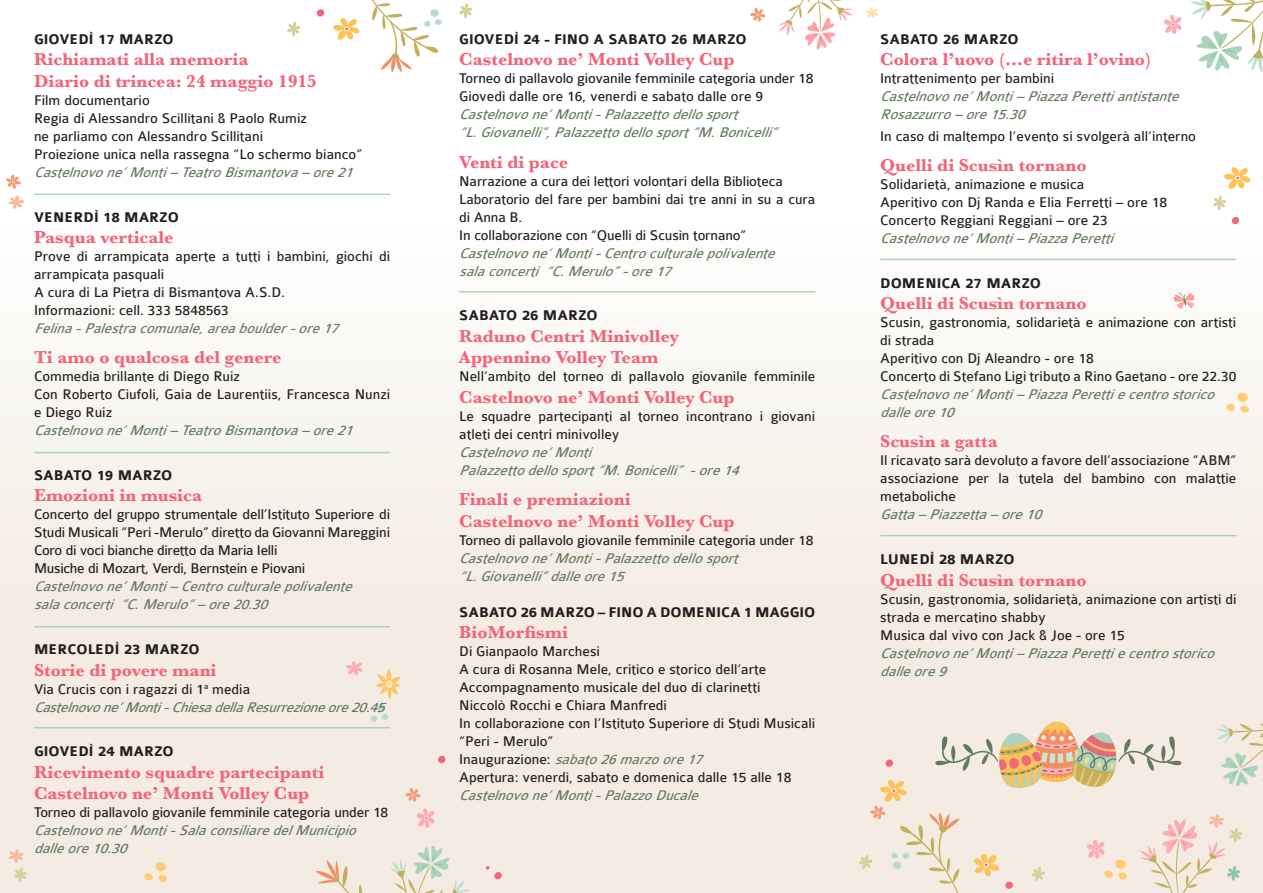
<style>
.page{position:relative;width:1263px;height:893px;background:#fff}
.page>*{position:absolute;margin:0;border:0;box-sizing:border-box;transform-origin:0 0}
.t1{font:700 18px "Baskerville";color:#f1677a}
.t2{font:15px/18px "Colaborate";color:#231f20}
.dove_e_quando{font:italic 15px/18px "Colaborate";color:#637a5e}
.t3{font:700 15px "Colaborate";color:#231f20}
.t4{font:15px "Colaborate";letter-spacing:-.02em;color:#231f20}
.s1{font-style:normal;color:#231f20}
</style>
<div class="page">
<div style="left:0;top:0;width:1263px;height:893px;background:linear-gradient(to bottom,#fff,#f1e7dc)"></div>
<svg style="left:438px;top:756px;width:8px;height:7px"></svg>
<svg style="left:317px;top:9px;width:7px;height:8px"></svg>
<svg style="left:1232px;top:217px;width:7px;height:7px"></svg>
<svg style="left:486px;top:866px;width:16px;height:13px"></svg>
<svg style="left:346px;top:661px;width:55px;height:62px;background:#f3e6d6"></svg>
<svg style="left:866px;top:8px;width:12px;height:10px"></svg>
<svg style="left:8px;top:196px;width:16px;height:13px"></svg>
<svg style="left:315px;top:845px;width:155px;height:48px;background:#ebe5d7"></svg>
<svg style="left:1190px;top:0;width:73px;height:73px"></svg>
<svg style="left:8px;top:849px;width:19px;height:33px"></svg>
<svg style="left:287px;top:21px;width:13px;height:15px"></svg>
<svg style="left:459px;top:3px;width:13px;height:15px"></svg>
<svg style="left:333px;top:0;width:109px;height:73px"></svg>
<svg style="left:1213px;top:167px;width:37px;height:43px"></svg>
<svg style="left:405px;top:788px;width:16px;height:14px"></svg>
<svg style="left:750px;top:8px;width:16px;height:14px"></svg>
<svg style="left:6px;top:175px;width:15px;height:14px"></svg>
<svg style="left:142px;top:862px;width:25px;height:21px"></svg>
<svg style="left:1224px;top:393px;width:25px;height:20px"></svg>
<svg style="left:417px;top:808px;width:18px;height:21px"></svg>
<svg style="left:1164px;top:15px;width:17px;height:20px"></svg>
<svg style="left:1173px;top:292px;width:22px;height:17px"></svg>
<svg style="left:859px;top:722px;width:404px;height:171px;background:#eee2d3"></svg>
<svg style="left:778px;top:0;width:74px;height:50px"></svg>
<hr style="left:34px;top:194px;width:356px;height:1px;background:#abd4bd">
<hr style="left:34px;top:452px;width:356px;height:1px;background:#abd4bd">
<hr style="left:34px;top:626px;width:356px;height:1px;background:#abd4bd">
<hr style="left:34px;top:727px;width:356px;height:1px;background:#abd4bd">
<hr style="left:459px;top:291px;width:356px;height:2px;background:#abd4bd">
<hr style="left:880px;top:259px;width:356px;height:1px;background:#abd4bd">
<hr style="left:880px;top:535px;width:356px;height:1px;background:#abd4bd">
<p class="t3" style="left:34px;top:31px;width:141px">GIOVEDÌ 17 MARZO</p>
<p class="t1" style="left:34px;top:47px;width:216px">Richiamati alla memoria</p>
<p class="t1" style="left:34px;top:69px;width:284px">Diario di trincea: 24 maggio 1915</p>
<p class="t2" style="left:34px;top:92px;width:117px">Film documentario</p>
<p class="t2" style="left:34px;top:110px;width:274px">Regia di Alessandro Scillitani &amp; Paolo Rumiz</p>
<p class="t2" style="left:34px;top:128px;width:231px">ne parliamo con Alessandro Scillitani</p>
<p class="t2" style="left:34px;top:146px;width:330px">Proiezione unica nella rassegna “Lo schermo bianco”</p>
<p class="dove_e_quando" style="left:34px;top:164px;width:326px">Castelnovone’Monti–TeatroBismantova–ore21</p>
<p class="t3" style="left:34px;top:209px;width:146px">VENERDÌ 18 MARZO</p>
<p class="t1" style="left:34px;top:225px;width:141px">Pasqua verticale</p>
<p class="t2" style="left:34px;top:248px;width:358px">Prove di arrampicata aperte a tutti i bambini, giochi di arrampicata pasquali</p>
<p class="t2" style="left:34px;top:284px;width:253px">A cura di La Pietra di Bismantova A.S.D.</p>
<p class="t2" style="left:34px;top:302px;width:196px">Informazioni: cell. 333 5848563</p>
<p class="dove_e_quando" style="left:34px;top:320px;width:311px">Felina-Palestracomunale,areaboulder-ore17</p>
<p class="t1" style="left:34px;top:345px;width:249px">Ti amo o qualcosa del genere</p>
<p class="t2" style="left:34px;top:368px;width:207px">Commedia brillante di Diego Ruiz</p>
<p class="t2" style="left:34px;top:386px;width:358px">Con Roberto Ciufoli, Gaia de Laurentiis, Francesca Nunzi e Diego Ruiz</p>
<p class="dove_e_quando" style="left:34px;top:422px;width:326px">Castelnovone’Monti–TeatroBismantova–ore21</p>
<p class="t3" style="left:34px;top:467px;width:140px">SABATO 19 MARZO</p>
<p class="t1" style="left:34px;top:483px;width:170px">Emozioni in musica</p>
<p class="t2" style="left:34px;top:506px;width:358px;text-align:justify">Concerto del gruppo strumentale dell’Istituto Superiore di Studi Musicali “Peri -Merulo” diretto da Giovanni Mareggini Coro di voci bianche diretto da Maria Ielli</p>
<p class="t4" style="left:34px;top:561px;width:273px">Musiche di Mozart, Verdi, Bernstein e Piovani</p>
<p class="dove_e_quando" style="left:34px;top:578px;width:325px">Castelnovone’Monti–Centroculturalepolivalente salaconcerti ”C.Merulo”–ore20.30</p>
<p class="t3" style="left:34px;top:641px;width:167px">MERCOLEDÌ 23 MARZO</p>
<p class="t1" style="left:34px;top:657px;width:184px">Storie di povere mani</p>
<p class="t2" style="left:34px;top:680px;width:218px">Via Crucis con i ragazzi di 1<sup>a</sup> media</p>
<p class="dove_e_quando" style="left:34px;top:698px;width:358px">Castelnovone’Monti-ChiesadellaResurrezioneore20.45</p>
<p class="t3" style="left:34px;top:743px;width:141px">GIOVEDÌ 24 MARZO</p>
<p class="t1" style="left:34px;top:759px;width:292px">Ricevimento squadre partecipanti</p>
<p class="t1" style="left:34px;top:781px;width:277px">Castelnovo ne’ Monti Volley Cup</p>
<p class="t2" style="left:34px;top:804px;width:356px">Torneo di pallavolo giovanile femminile categoria under 18</p>
<p class="dove_e_quando" style="left:34px;top:822px;width:329px">Castelnovone’Monti-SalaconsiliaredelMunicipio</p>
<p class="dove_e_quando" style="left:34px;top:840px;width:100px">dalleore10.30</p>
<p class="t3" style="left:459px;top:31px;width:289px">GIOVEDÌ 24 - FINO A SABATO 26 MARZO</p>
<p class="t1" style="left:459px;top:47px;width:277px">Castelnovo ne’ Monti Volley Cup</p>
<p class="t2" style="left:459px;top:70px;width:356px">Torneo di pallavolo giovanile femminile categoria under 18</p>
<p class="t2" style="left:459px;top:88px;width:305px">Giovedì dalle ore 16, venerdì e sabato dalle ore 9</p>
<p class="dove_e_quando" style="left:459px;top:106px;width:325px">Castelnovone’Monti-Palazzettodellosport “L.Giovanelli”,Palazzettodellosport“M.Bonicelli”</p>
<p class="t1" style="left:459px;top:149px;width:111px">Venti di pace</p>
<p class="t2" style="left:459px;top:172px;width:325px">Narrazione a cura dei lettori volontari della Biblioteca</p>
<p class="t2" style="left:459px;top:190px;width:358px">Laboratorio del fare per bambini dai tre anni in su a cura di Anna B.</p>
<p class="t2" style="left:459px;top:226px;width:288px">In collaborazione con “Quelli di Scusìn tornano”</p>
<p class="dove_e_quando" style="left:459px;top:244px;width:322px">Castelnovone’Monti-Centroculturalepolivalente salaconcerti “C.Merulo”-ore17</p>
<p class="t3" style="left:459px;top:308px;width:140px">SABATO 26 MARZO</p>
<p class="t1" style="left:459px;top:323px;width:221px">Raduno Centri Minivolley</p>
<p class="t1" style="left:459px;top:345px;width:201px">Appennino Volley Team</p>
<p class="t2" style="left:459px;top:368px;width:358px">Nell’ambito del torneo di pallavolo giovanile femminile</p>
<p class="t1" style="left:459px;top:384px;width:277px">Castelnovo ne’ Monti Volley Cup</p>
<p class="t2" style="left:459px;top:407px;width:358px">Le squadre partecipanti al torneo incontrano i giovani atleti dei centri minivolley</p>
<p class="dove_e_quando" style="left:459px;top:443px;width:286px">Castelnovone’Monti<br>Palazzettodellosport“M.Bonicelli” -ore14</p>
<p class="t1" style="left:459px;top:487px;width:173px">Finali e premiazioni</p>
<p class="t1" style="left:459px;top:508px;width:277px">Castelnovo ne’ Monti Volley Cup</p>
<p class="t2" style="left:459px;top:531px;width:356px">Torneo di pallavolo giovanile femminile categoria under 18</p>
<p class="dove_e_quando" style="left:459px;top:549px;width:286px">Castelnovone’Monti-Palazzettodellosport</p>
<p class="dove_e_quando" style="left:459px;top:567px;width:171px">“L.Giovanelli”dalleore15</p>
<p class="t3" style="left:459px;top:604px;width:358px">SABATO 26 MARZO – FINO A DOMENICA 1 MAGGIO</p>
<p class="t1" style="left:459px;top:620px;width:110px">BioMorfismi</p>
<p class="t2" style="left:459px;top:643px;width:142px">Di Gianpaolo Marchesi</p>
<p class="t2" style="left:459px;top:661px;width:309px">A cura di Rosanna Mele, critico e storico dell’arte</p>
<p class="t2" style="left:459px;top:679px;width:303px">Accompagnamento musicale del duo di clarinetti</p>
<p class="t2" style="left:459px;top:697px;width:209px">Niccolò Rocchi e Chiara Manfredi</p>
<p class="t2" style="left:459px;top:715px;width:358px">In collaborazione con l’Istituto Superiore di Studi Musicali “Peri - Merulo”</p>
<p class="dove_e_quando" style="left:459px;top:751px;width:250px"><span class="s1">I n a u g u r a z i o n e :</span> sabato26marzoore17</p>
<p class="t2" style="left:459px;top:769px;width:334px">Apertura: venerdì, sabato e domenica dalle 15 alle 18</p>
<p class="dove_e_quando" style="left:459px;top:787px;width:246px">Castelnovone’Monti-PalazzoDucale</p>
<p class="t3" style="left:880px;top:31px;width:140px">SABATO 26 MARZO</p>
<p class="t1" style="left:880px;top:47px;width:272px">Colora l’uovo (…e ritira l’ovino)</p>
<p class="t2" style="left:880px;top:70px;width:176px">Intrattenimento per bambini</p>
<p class="dove_e_quando" style="left:880px;top:88px;width:305px">Castelnovone’Monti–PiazzaPerettiantistante<br>Rosazzurro–ore15.30</p>
<p class="t2" style="left:880px;top:128px;width:317px">In caso di maltempo l’evento si svolgerà all’interno</p>
<p class="t1" style="left:880px;top:153px;width:208px">Quelli di Scusìn tornano</p>
<p class="t2" style="left:880px;top:176px;width:206px">Solidarietà, animazione e musica</p>
<p class="t2" style="left:880px;top:194px;width:288px">Aperitivo con Dj Randa e Elia Ferretti – ore 18</p>
<p class="t2" style="left:880px;top:212px;width:229px">Concerto Reggiani Reggiani – ore 23</p>
<p class="dove_e_quando" style="left:880px;top:230px;width:240px">Castelnovone’Monti–PiazzaPeretti</p>
<p class="t3" style="left:880px;top:275px;width:162px">DOMENICA 27 MARZO</p>
<p class="t1" style="left:880px;top:291px;width:208px">Quelli di Scusìn tornano</p>
<p class="t2" style="left:880px;top:314px;width:358px">Scusin, gastronomia, solidarietà e animazione con artisti di strada</p>
<p class="t2" style="left:880px;top:350px;width:215px">Aperitivo con Dj Aleandro - ore 18</p>
<p class="t2" style="left:880px;top:368px;width:358px">Concerto di Stefano Ligi tributo a Rino Gaetano - ore 22.30</p>
<p class="dove_e_quando" style="left:880px;top:386px;width:341px">Castelnovone’Monti–PiazzaPerettiecentrostorico dalleore10</p>
<p class="t1" style="left:880px;top:429px;width:119px">Scusìn a gatta</p>
<p class="t2" style="left:880px;top:452px;width:358px;text-align:justify">Il ricavato sarà devoluto a favore dell’associazione “ABM” associazione per la tutela del bambino con malattie metaboliche</p>
<p class="dove_e_quando" style="left:880px;top:506px;width:168px">Gatta–Piazzetta–ore10</p>
<p class="t3" style="left:880px;top:551px;width:136px">LUNEDÌ 28 MARZO</p>
<p class="t1" style="left:880px;top:567px;width:208px">Quelli di Scusìn tornano</p>
<p class="t2" style="left:880px;top:590px;width:358px">Scusin, gastronomia, solidarietà, animazione con artisti di strada e mercatino shabby</p>
<p class="t2" style="left:880px;top:626px;width:246px">Musica dal vivo con Jack &amp; Joe - ore 15</p>
<p class="dove_e_quando" style="left:880px;top:644px;width:341px">Castelnovone’Monti–PiazzaPerettiecentrostorico dalleore9</p>
</div>
